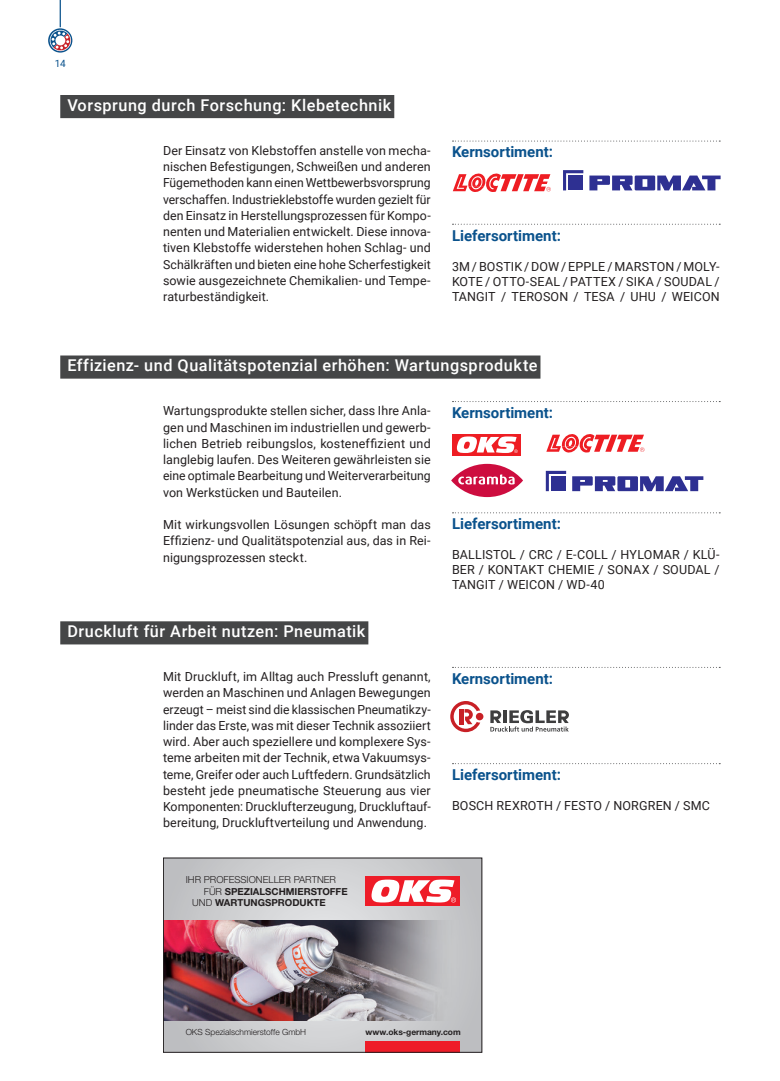
<style>
.page{position:relative;width:780px;height:1081px;background:#fff}
.page>*{position:absolute;margin:0;border:0;box-sizing:border-box;transform-origin:0 0}
.SUB{font:500 16.25px "Roboto";letter-spacing:.03em;color:#fff}
.Copy_SUB{font:700 15px "Roboto";color:#0a528c}
.Copy{font:12.5px/16.2px "Roboto";letter-spacing:.01em;color:#231f20;text-align:justify}
.t1{font:10px "Roboto";color:#0a528c}
.t2{font:700 9.62px "Helvetica Neue LTW1 G";color:#231f20}
.t3{font:300 9.62px "Helvetica Neue LTW1 G";color:#231f20}
.t4{font:300 8.5px "Helvetica Neue LTW1 G";color:#231f20}
.t5{font:700 8.5px "Helvetica Neue LTW1 G";letter-spacing:-.005em;color:#231f20}
.s1{font-weight:300}
</style>
<div class="page">
<svg style="left:165px;top:859px;width:315px;height:191px;background:#c9c9cc"></svg>
<img style="left:165px;top:921px;width:295px;height:99px">
<div style="left:366px;top:1041px;width:94px;height:11px;background:#ee1c28"></div>
<div style="left:365px;top:876px;width:95px;height:30px;background:#ee1c28"></div>
<svg style="left:371px;top:879px;width:85px;height:23px"></svg>
<div style="left:163px;top:857px;width:319px;height:195px;border:1px solid #231f20"></div>
<svg style="left:452px;top:401px;width:268px;height:1px"></svg>
<svg style="left:452px;top:512px;width:268px;height:1px"></svg>
<div style="left:60px;top:355px;width:480px;height:24px;background:#454647"></div>
<div style="left:452px;top:434px;width:68px;height:21px;background:#ee1d23"></div>
<svg style="left:457px;top:436px;width:60px;height:17px"></svg>
<svg style="left:451px;top:464px;width:72px;height:33px"></svg>
<svg style="left:458px;top:474px;width:56px;height:10px"></svg>
<svg style="left:546px;top:434px;width:98px;height:18px"></svg>
<svg style="left:545px;top:471px;width:21px;height:20px"></svg>
<div style="left:551px;top:476px;width:15px;height:15px;background:#2e3092"></div>
<svg style="left:572px;top:476px;width:131px;height:15px"></svg>
<svg style="left:452px;top:141px;width:268px;height:1px"></svg>
<svg style="left:452px;top:224px;width:268px;height:1px"></svg>
<div style="left:60px;top:95px;width:334px;height:23px;background:#454647"></div>
<svg style="left:453px;top:174px;width:98px;height:18px"></svg>
<svg style="left:563px;top:170px;width:20px;height:20px"></svg>
<div style="left:568px;top:176px;width:15px;height:14px;background:#2e3092"></div>
<svg style="left:589px;top:175px;width:131px;height:15px"></svg>
<svg style="left:452px;top:667px;width:268px;height:1px"></svg>
<svg style="left:452px;top:763px;width:268px;height:1px"></svg>
<div style="left:60px;top:621px;width:308px;height:23px;background:#454647"></div>
<svg style="left:450px;top:701px;width:30px;height:31px"></svg>
<div style="left:476px;top:713px;width:7px;height:7px;background:#c82026;border-radius:50%"></div>
<svg style="left:490px;top:710px;width:79px;height:21px"></svg>
<svg style="left:48px;top:0;width:24px;height:53px"></svg>
<p class="t1" style="left:55px;top:56px;width:13px">14</p>
<p class="SUB" style="left:67px;top:94px;width:325px">Vorsprung durch Forschung: Klebetechnik</p>
<p class="Copy" style="left:163px;top:142px;width:269px">Der Einsatz von Klebstoffen anstelle von mecha&shy;nischen Befestigungen, Schweißen und anderen Fügemethoden kann einen Wettbewerbsvorsprung verschaffen. Industrieklebstoffe wurden gezielt für den Einsatz in Herstellungsprozessen für Kompo&shy;nenten und Materialien entwickelt. Diese innova&shy;tiven Klebstoffe widerstehen hohen Schlag- und Schälkräften und bieten eine hohe Scherfestigkeit sowie ausgezeichnete Chemikalien- und Tempe&shy;raturbeständigkeit.</p>
<p class="Copy_SUB" style="left:452px;top:142px;width:103px">Kernsortiment:</p>
<p class="Copy_SUB" style="left:452px;top:225px;width:110px">Liefersortiment:</p>
<p class="Copy" style="left:452px;top:258px;width:269px;line-height:15px">3M / BOSTIK / DOW / EPPLE / MARSTON / MOLY-KOTE / OTTO-SEAL / PATTEX / SIKA / SOUDAL / TANGIT / TEROSON / TESA / UHU / WEICON</p>
<p class="SUB" style="left:67px;top:354px;width:471px">Effizienz- und Qualitätspotenzial erhöhen: Wartungsprodukte</p>
<p class="Copy" style="left:163px;top:402px;width:269px">Wartungsprodukte stellen sicher, dass Ihre Anla&shy;gen und Maschinen im industriellen und gewerb&shy;lichen Betrieb reibungslos, kosteneffizient und langlebig laufen. Des Weiteren gewährleisten sie eine optimale Bearbeitung und Weiterverarbeitung von Werkstücken und Bauteilen.</p>
<p class="Copy" style="left:163px;top:516px;width:269px">Mit wirkungsvollen Lösungen schöpft man das Effizienz- und Qualitätspotenzial aus, das in Rei&shy;nigungsprozessen steckt.</p>
<p class="SUB" style="left:67px;top:620px;width:299px">Druckluft für Arbeit nutzen: Pneumatik</p>
<p class="Copy_SUB" style="left:452px;top:402px;width:103px">Kernsortiment:</p>
<p class="Copy_SUB" style="left:452px;top:513px;width:110px">Liefersortiment:</p>
<p class="Copy" style="left:452px;top:547px;width:269px;line-height:15px">BALLISTOL / CRC / E-COLL / HYLOMAR / KLÜ-BER / KONTAKT CHEMIE / SONAX / SOUDAL / TANGIT / WEICON / WD-40</p>
<p class="Copy" style="left:163px;top:668px;width:269px">Mit Druckluft, im Alltag auch Pressluft genannt, werden an Maschinen und Anlagen Bewegungen erzeugt – meist sind die klassischen Pneumatikzy&shy;linder das Erste, was mit dieser Technik assoziiert wird. Aber auch speziellere und komplexere Sys&shy;teme arbeiten mit der Technik, etwa Vakuumsys&shy;teme, Greifer oder auch Luftfedern. Grundsätzlich besteht jede pneumatische Steuerung aus vier Komponenten: Drucklufterzeugung, Druckluftauf&shy;bereitung, Druckluftverteilung und Anwendung.</p>
<p class="Copy_SUB" style="left:452px;top:668px;width:103px">Kernsortiment:</p>
<p class="Copy_SUB" style="left:452px;top:764px;width:110px">Liefersortiment:</p>
<p class="Copy" style="left:452px;top:797px;width:259px">BOSCH REXROTH / FESTO / NORGREN / SMC</p>
<p class="t3" style="left:186px;top:874px;width:152px">IHR PROFESSIONELLER PARTNER</p>
<p class="t2" style="left:204px;top:885px;width:145px"><span class="s1">FÜR</span> SPEZIALSCHMIERSTOFFE</p>
<p class="t2" style="left:192px;top:896px;width:135px"><span class="s1">UND</span> WARTUNGSPRODUKTE</p>
<p class="t4" style="left:186px;top:1026px;width:122px">OKS Spezialschmierstoffe GmbH</p>
<p class="t5" style="left:365px;top:1026px;width:97px">www.oks-germany.com</p>
</div>
